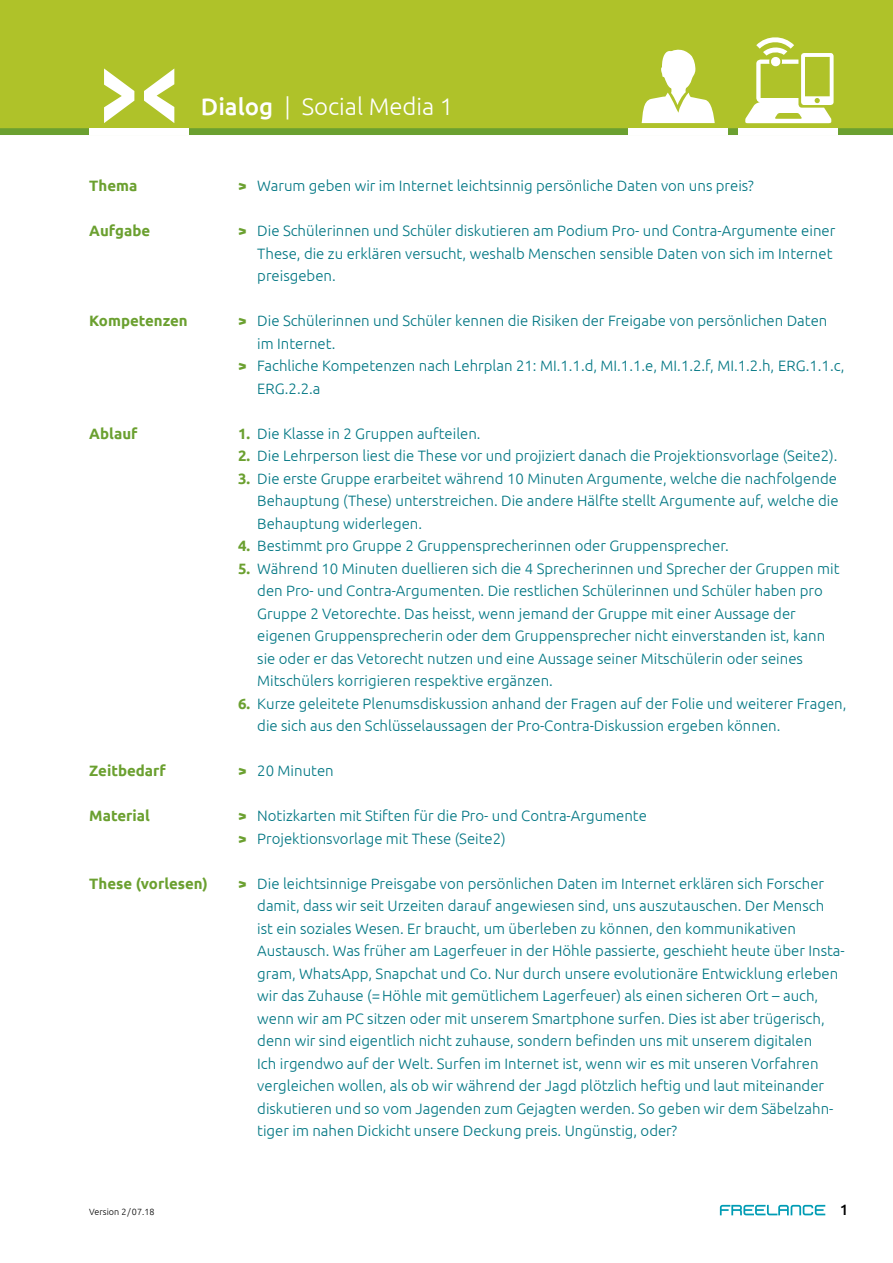
<style>
.page{position:relative;width:893px;height:1263px;background:#fff}
.page>*{position:absolute;margin:0;border:0;box-sizing:border-box;transform-origin:0 0}
.t1{font:300 24px "Ubuntu";color:#fff}
.t2{font:300 15px/22.5px "Ubuntu";color:#007683}
.t3{font:700 15px "Ubuntu";color:#6ba030}
.t4{font:500 15px "Ubuntu";color:#000}
.t5{font:300 9px "Ubuntu";color:#000}
.s1{font-weight:500}
.s2{font-weight:700;color:#6ba030}
</style>
<div class="page">
<svg style="left:720px;top:1205px;width:105px;height:10px"></svg>
<div style="left:0;top:0;width:893px;height:135px;background:#afc229"></div>
<svg style="left:0;top:37px;width:893px;height:98px"></svg>
<h1 class="t1" style="left:201px;top:92px;width:254px"><span class="s1">Dialog</span> | Social Media 1</h1>
<p class="t3" style="left:89px;top:177px;width:50px">Thema</p>
<p class="t3" style="left:89px;top:222px;width:62px">Aufgabe</p>
<p class="t3" style="left:89px;top:312px;width:100px">Kompetenzen</p>
<p class="t3" style="left:89px;top:424px;width:50px">Ablauf</p>
<p class="t3" style="left:89px;top:762px;width:78px">Zeitbedarf</p>
<p class="t3" style="left:89px;top:807px;width:62px">Material</p>
<p class="t3" style="left:89px;top:874px;width:120px">These (vorlesen)</p>
<p class="t5" style="left:89px;top:1206px;width:67px">Version 2/07.18</p>
<p class="t2" style="left:238px;top:174px;width:517px"><span class="s2">&gt;</span> Warum geben wir im Internet leichtsinnig persönliche Daten von uns preis?</p>
<p class="t2" style="left:257px;top:219px;width:580px;text-indent:-19px"><span class="s2">&gt;</span> Die Schülerinnen und Schüler diskutieren am Podium Pro- und Contra-Argumente einer<br>These, die zu erklären versucht, weshalb Menschen sensible Daten von sich im Internet preisgeben.</p>
<p class="t2" style="left:238px;top:309px;width:591px"><span class="s2">&gt;</span> Die Schülerinnen und Schüler kennen die Risiken der Freigabe von persönlichen Daten</p>
<p class="t2" style="left:257px;top:332px;width:80px">im Internet.</p>
<p class="t2" style="left:238px;top:354px;width:608px"><span class="s2">&gt;</span> Fachliche Kompetenzen nach Lehrplan 21: MI.1.1.d, MI.1.1.e, MI.1.2.f, MI.1.2.h, ERG.1.1.c,</p>
<p class="t2" style="left:257px;top:377px;width:65px">ERG.2.2.a</p>
<p class="t2" style="left:238px;top:422px;width:244px"><span class="s2">1.</span> Die Klasse in 2 Gruppen aufteilen.</p>
<p class="t2" style="left:238px;top:444px;width:601px"><span class="s2">2.</span> Die Lehrperson liest die These vor und projiziert danach die Projektionsvorlage (Seite2).</p>
<p class="t2" style="left:257px;top:467px;width:583px;text-align:justify;text-indent:-19px"><span class="s2">3.</span> Die erste Gruppe erarbeitet während 10 Minuten Argumente, welche die nachfolgende Behauptung (These) unterstreichen. Die andere Hälfte stellt Argumente auf, welche die Behauptung widerlegen.</p>
<p class="t2" style="left:238px;top:534px;width:492px"><span class="s2">4.</span> Bestimmt pro Gruppe 2 Gruppensprecherinnen oder Gruppensprecher.</p>
<p class="t2" style="left:257px;top:557px;width:584px;text-indent:-19px"><span class="s2">5.</span> Während 10 Minuten duellieren sich die 4 Sprecherinnen und Sprecher der Gruppen mit den Pro- und Contra-Argumenten. Die restlichen Schülerinnen und Schüler haben pro Gruppe 2 Vetorechte. Das heisst, wenn jemand der Gruppe mit einer Aussage der eigenen Gruppensprecherin oder dem Gruppensprecher nicht einverstanden ist, kann sie oder er das Vetorecht nutzen und eine Aussage seiner Mitschülerin oder seines Mitschülers korrigieren respektive ergänzen.</p>
<p class="t2" style="left:257px;top:692px;width:591px;text-indent:-19px"><span class="s2">6.</span> Kurze geleitete Plenumsdiskussion anhand der Fragen auf der Folie und weiterer Fragen, die sich aus den Schlüsselaussagen der Pro-Contra-Diskussion ergeben können.</p>
<p class="t2" style="left:238px;top:759px;width:97px"><span class="s2">&gt;</span> 20 Minuten</p>
<p class="t2" style="left:238px;top:804px;width:410px"><span class="s2">&gt;</span> Notizkarten mit Stiften für die Pro- und Contra-Argumente <span class="s2">&gt;</span> Projektionsvorlage mit These (Seite2)</p>
<p class="t2" style="left:257px;top:872px;width:589px;text-indent:-19px"><span class="s2">&gt;</span> Die leichtsinnige Preisgabe von persönlichen Daten im Internet erklären sich Forscher damit, dass wir seit Urzeiten darauf angewiesen sind, uns auszutauschen. Der Mensch<br>ist ein soziales Wesen. Er braucht, um überleben zu können, den kommunikativen Austausch. Was früher am Lagerfeuer in der Höhle passierte, geschieht heute über Insta&shy;gram, WhatsApp, Snapchat und Co. Nur durch unsere evolutionäre Entwicklung erleben wir das Zuhause (=Höhle mit gemütlichem Lagerfeuer) als einen sicheren Ort – auch, wenn wir am PC sitzen oder mit unserem Smartphone surfen. Dies ist aber trügerisch, denn wir sind eigentlich nicht zuhause, sondern befinden uns mit unserem digitalen<br>Ich irgendwo auf der Welt. Surfen im Internet ist, wenn wir es mit unseren Vorfahren vergleichen wollen, als ob wir während der Jagd plötzlich heftig und laut miteinander diskutieren und so vom Jagenden zum Gejagten werden. So geben wir dem Säbelzahn&shy;tiger im nahen Dickicht unsere Deckung preis. Ungünstig, oder?</p>
<p class="t4" style="left:840px;top:1200px;width:10px">1</p>
</div>
